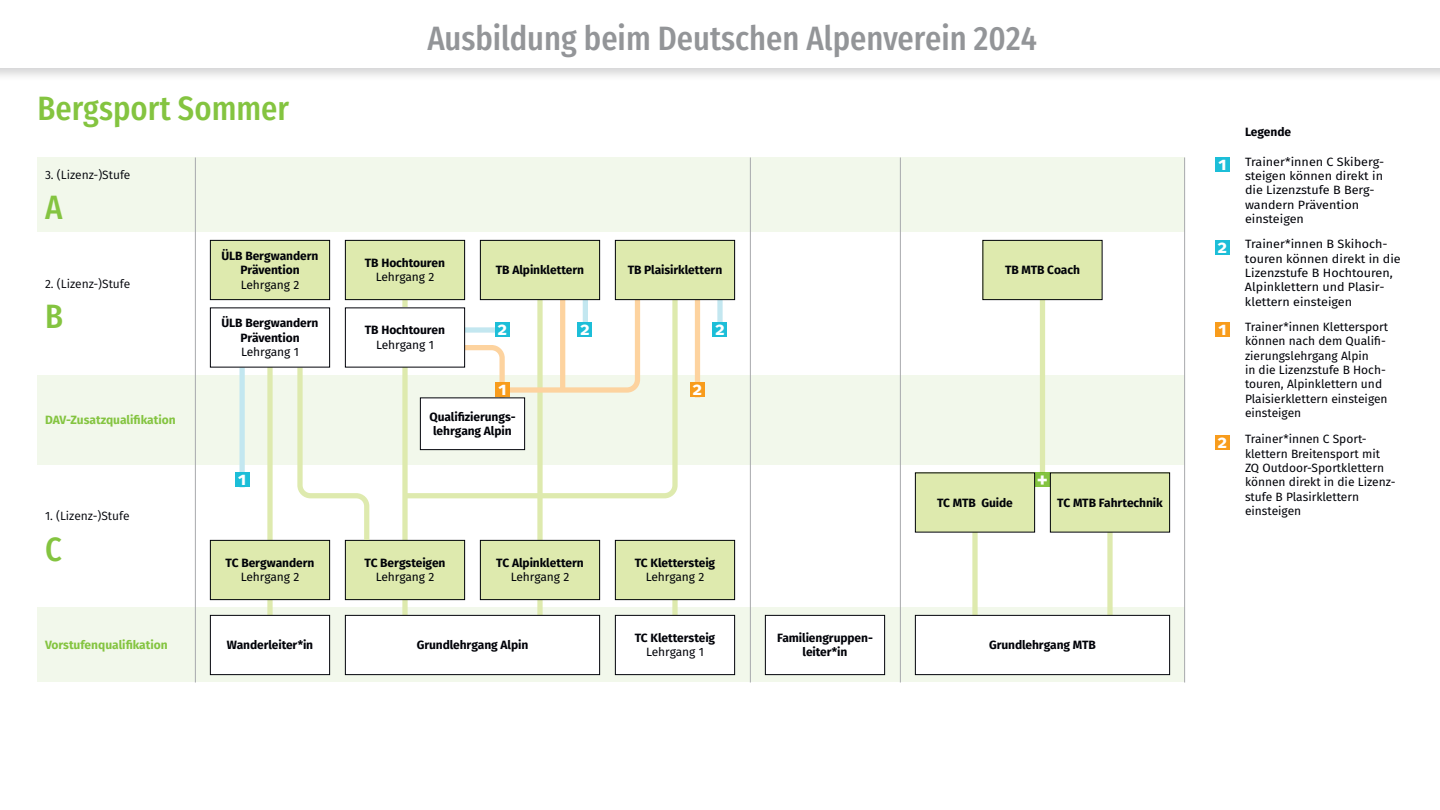
<style>
.page{position:relative;width:1440px;height:810px;background:#fff}
.page>*{position:absolute;margin:0;border:0;box-sizing:border-box;transform-origin:0 0}
.t1{font:500 33.75px "Fira Sans Condensed";color:#939598}
.t2{font:500 33.75px "Fira Sans Condensed";color:#84c440}
.t3{font:700 21px "Fira Sans";color:#fff}
.t4{font:700 18px "Fira Sans";color:#fff}
.t5{font:12px/14.4px "Fira Sans";color:#000208}
.t6{font:700 12px/14.4px "Fira Sans";letter-spacing:-.005em;color:#000208;text-align:center}
.t7{font:12px/14.4px "Fira Sans";color:#000208;scale:1.05 1}
.t8{font:12px "Fira Sans";color:#000208}
.t9{font:700 12px "Fira Sans";color:#84c440}
</style>
<div class="page">
<div style="left:38px;top:375px;width:1147px;height:90px;background:#f2f8eb"></div>
<svg style="left:400px;top:300px;width:280px;height:199px"></svg>
<div style="left:38px;top:608px;width:1147px;height:74px;background:#f2f8eb"></div>
<div style="left:267px;top:308px;width:6px;height:314px;background:#deeaae"></div>
<div style="left:402px;top:300px;width:6px;height:322px;background:#deeaae"></div>
<div style="left:537px;top:300px;width:6px;height:322px;background:#deeaae"></div>
<div style="left:672px;top:548px;width:6px;height:74px;background:#deeaae"></div>
<div style="left:972px;top:486px;width:6px;height:168px;background:#deeaae"></div>
<div style="left:1107px;top:486px;width:6px;height:168px;background:#deeaae"></div>
<div style="left:1040px;top:300px;width:5px;height:172px;background:#deeaae"></div>
<div style="left:695px;top:300px;width:5px;height:98px;background:#fdd39f"></div>
<svg style="left:460px;top:295px;width:183px;height:111px"></svg>
<div style="left:583px;top:300px;width:5px;height:30px;background:#c3e7f0"></div>
<div style="left:717px;top:300px;width:6px;height:27px;background:#c3e7f0"></div>
<div style="left:240px;top:368px;width:5px;height:120px;background:#c3e7f0"></div>
<div style="left:461px;top:327px;width:38px;height:6px;background:#c3e7f0"></div>
<div style="left:38px;top:158px;width:1147px;height:74px;background:#f2f8eb"></div>
<div style="left:0;top:0;width:1440px;height:82px;background:#000208;opacity:.17"></div>
<div style="left:0;top:0;width:1440px;height:68px;background:#fff"></div>
<div style="left:210px;top:540px;width:120px;height:60px;background:#deeaae"></div>
<div style="left:210px;top:540px;width:120px;height:60px;border:1px solid #000208"></div>
<div style="left:345px;top:540px;width:120px;height:60px;background:#deeaae"></div>
<div style="left:345px;top:540px;width:120px;height:60px;border:1px solid #000208"></div>
<div style="left:480px;top:540px;width:120px;height:60px;background:#deeaae"></div>
<div style="left:480px;top:540px;width:120px;height:60px;border:1px solid #000208"></div>
<div style="left:615px;top:540px;width:120px;height:60px;background:#deeaae"></div>
<div style="left:615px;top:540px;width:120px;height:60px;border:1px solid #000208"></div>
<div style="left:915px;top:473px;width:120px;height:59px;background:#deeaae"></div>
<div style="left:915px;top:472px;width:120px;height:60px;border:1px solid #000208"></div>
<div style="left:1050px;top:473px;width:120px;height:59px;background:#deeaae"></div>
<div style="left:1050px;top:472px;width:120px;height:60px;border:1px solid #000208"></div>
<div style="left:210px;top:615px;width:120px;height:60px;background:#fff"></div>
<div style="left:210px;top:615px;width:120px;height:60px;border:1px solid #000208"></div>
<div style="left:615px;top:615px;width:120px;height:60px;background:#fff"></div>
<div style="left:615px;top:615px;width:120px;height:60px;border:1px solid #000208"></div>
<div style="left:345px;top:615px;width:255px;height:60px;background:#fff"></div>
<div style="left:345px;top:615px;width:255px;height:60px;border:1px solid #000208"></div>
<div style="left:765px;top:615px;width:120px;height:60px;background:#fff"></div>
<div style="left:765px;top:615px;width:120px;height:60px;border:1px solid #000208"></div>
<div style="left:915px;top:615px;width:255px;height:60px;background:#fff"></div>
<div style="left:915px;top:615px;width:255px;height:60px;border:1px solid #000208"></div>
<hr style="left:750px;top:158px;width:1px;height:524px;background:#a8a9ad">
<hr style="left:900px;top:158px;width:1px;height:524px;background:#a8a9ad">
<hr style="left:1184px;top:158px;width:1px;height:524px;background:#a8a9ad">
<div style="left:210px;top:240px;width:120px;height:60px;background:#deeaae"></div>
<div style="left:210px;top:240px;width:120px;height:60px;border:1px solid #000208"></div>
<div style="left:345px;top:240px;width:120px;height:60px;background:#deeaae"></div>
<div style="left:345px;top:240px;width:120px;height:60px;border:1px solid #000208"></div>
<div style="left:480px;top:240px;width:120px;height:60px;background:#deeaae"></div>
<div style="left:480px;top:240px;width:120px;height:60px;border:1px solid #000208"></div>
<div style="left:615px;top:240px;width:120px;height:60px;background:#deeaae"></div>
<div style="left:615px;top:240px;width:120px;height:60px;border:1px solid #000208"></div>
<div style="left:983px;top:240px;width:119px;height:60px;background:#deeaae"></div>
<div style="left:982px;top:240px;width:120px;height:60px;border:1px solid #000208"></div>
<div style="left:345px;top:308px;width:120px;height:59px;background:#fff"></div>
<div style="left:345px;top:308px;width:120px;height:60px;border:1px solid #000208"></div>
<div style="left:420px;top:398px;width:105px;height:52px;background:#fff"></div>
<div style="left:420px;top:398px;width:105px;height:52px;border:1px solid #000208"></div>
<svg style="left:295px;top:362px;width:77px;height:183px"></svg>
<div style="left:210px;top:308px;width:120px;height:59px;background:#fff"></div>
<div style="left:210px;top:308px;width:120px;height:60px;border:1px solid #000208"></div>
<div style="left:495px;top:322px;width:15px;height:16px;background:#1cbed8"></div>
<div style="left:578px;top:322px;width:14px;height:16px;background:#1cbed8"></div>
<div style="left:712px;top:322px;width:16px;height:16px;background:#1cbed8"></div>
<div style="left:1215px;top:240px;width:15px;height:15px;background:#1cbed8"></div>
<div style="left:1215px;top:435px;width:15px;height:15px;background:#f89c1c"></div>
<div style="left:1215px;top:322px;width:15px;height:16px;background:#f89c1c"></div>
<div style="left:1035px;top:472px;width:15px;height:16px;background:#84c440"></div>
<hr style="left:195px;top:158px;width:1px;height:524px;background:#a8a9ad">
<div style="left:235px;top:472px;width:15px;height:16px;background:#1cbed8"></div>
<div style="left:1215px;top:158px;width:15px;height:14px;background:#1cbed8"></div>
<div style="left:495px;top:382px;width:15px;height:16px;background:#f89c1c"></div>
<div style="left:690px;top:382px;width:15px;height:16px;background:#f89c1c"></div>
<h1 class="t2" style="left:38px;top:77px;width:253px">Bergsport Sommer</h1>
<p class="t8" style="left:45px;top:166px;width:87px">3. (Lizenz-)Stufe</p>
<h1 class="t2" style="left:45px;top:176px;width:19px">A</h1>
<p class="t8" style="left:45px;top:275px;width:87px">2. (Lizenz-)Stufe</p>
<h1 class="t2" style="left:45px;top:285px;width:19px">B</h1>
<p class="t9" style="left:45px;top:410px;width:132px">DAV-Zusatzqualifikation</p>
<p class="t8" style="left:45px;top:507px;width:86px">1. (Lizenz-)Stufe</p>
<h1 class="t2" style="left:45px;top:518px;width:18px">C</h1>
<p class="t6" style="left:221px;top:248px;width:99px">ÜLB Bergwandern<br>Prävention</p>
<p class="t5" style="left:241px;top:277px;width:60px">Lehrgang 2</p>
<p class="t6" style="left:221px;top:315px;width:99px">ÜLB Bergwandern<br>Prävention</p>
<p class="t5" style="left:241px;top:344px;width:59px">Lehrgang 1</p>
<h3 class="t4" style="left:238px;top:464px;width:10px">1</h3>
<p class="t6" style="left:226px;top:555px;width:90px">TC Bergwandern</p>
<p class="t5" style="left:241px;top:570px;width:60px">Lehrgang 2</p>
<h1 class="t1" style="left:427px;top:7px;width:611px">Ausbildung beim Deutschen Alpenverein 2024</h1>
<p class="t6" style="left:365px;top:255px;width:82px">TB Hochtouren</p>
<p class="t5" style="left:376px;top:270px;width:60px">Lehrgang 2</p>
<p class="t6" style="left:365px;top:322px;width:82px">TB Hochtouren</p>
<p class="t5" style="left:376px;top:337px;width:59px">Lehrgang 1</p>
<p class="t6" style="left:496px;top:262px;width:90px">TB Alpinklettern</p>
<p class="t6" style="left:628px;top:262px;width:96px">TB Plaisirklettern</p>
<p class="t6" style="left:1005px;top:262px;width:76px">TB MTB Coach</p>
<h3 class="t4" style="left:498px;top:314px;width:11px">2</h3>
<h3 class="t4" style="left:580px;top:314px;width:11px">2</h3>
<h3 class="t4" style="left:715px;top:314px;width:11px">2</h3>
<h3 class="t4" style="left:498px;top:374px;width:10px">1</h3>
<h3 class="t4" style="left:693px;top:374px;width:11px">2</h3>
<p class="t6" style="left:429px;top:408px;width:88px">Qualifizierungs&shy;lehrgang Alpin</p>
<p class="t6" style="left:364px;top:555px;width:83px">TC Bergsteigen</p>
<p class="t5" style="left:376px;top:570px;width:60px">Lehrgang 2</p>
<p class="t6" style="left:496px;top:555px;width:89px">TC Alpinklettern</p>
<p class="t5" style="left:511px;top:570px;width:60px">Lehrgang 2</p>
<p class="t6" style="left:635px;top:555px;width:82px">TC Klettersteig</p>
<p class="t5" style="left:646px;top:570px;width:60px">Lehrgang 2</p>
<h2 class="t3" style="left:1037px;top:462px;width:13px">+</h2>
<p class="t6" style="left:937px;top:494px;width:77px">TC MTB Guide</p>
<p class="t6" style="left:1057px;top:494px;width:107px">TC MTB Fahrtechnik</p>
<p class="t9" style="left:45px;top:635px;width:124px">Vorstufenqualifikation</p>
<p class="t6" style="left:227px;top:637px;width:88px">Wanderleiter*in</p>
<p class="t6" style="left:635px;top:630px;width:82px">TC Klettersteig</p>
<p class="t5" style="left:646px;top:645px;width:59px">Lehrgang 1</p>
<p class="t6" style="left:417px;top:637px;width:113px">Grundlehrgang Alpin</p>
<p class="t6" style="left:777px;top:630px;width:97px">Familiengruppen&shy;leiter*in</p>
<p class="t6" style="left:989px;top:637px;width:108px">Grundlehrgang MTB</p>
<p class="t6" style="left:1245px;top:124px;width:48px">Legende</p>
<h3 class="t4" style="left:1218px;top:149px;width:10px">1</h3>
<h3 class="t4" style="left:1218px;top:232px;width:11px">2</h3>
<p class="t7" style="left:1245px;top:154px;width:134px">Trainer*innen C Skiberg&shy;steigen können direkt in die Lizenzstufe B Berg&shy;wandern Prävention einsteigen</p>
<p class="t7" style="left:1245px;top:237px;width:150px">Trainer*innen B Skihoch&shy;touren können direkt in die<br>Lizenzstufe B Hochtouren,<br>Alpinklettern und Plasir&shy;klettern einsteigen</p>
<h3 class="t4" style="left:1218px;top:314px;width:10px">1</h3>
<p class="t5" style="left:1245px;top:319px;width:145px">Trainer*innen Klettersport können nach dem Qualifi&shy;zierungslehrgang Alpin<br>in die Lizenzstufe B Hoch&shy;touren, Alpinklettern und<br>Plaisierklettern einsteigen einsteigen</p>
<h3 class="t4" style="left:1218px;top:427px;width:11px">2</h3>
<p class="t5" style="left:1245px;top:432px;width:152px">Trainer*innen C Sport&shy;klettern Breitensport mit<br>ZQ Outdoor-Sportklettern können direkt in die Lizenz&shy;stufe B Plasirklettern einsteigen</p>
</div>
